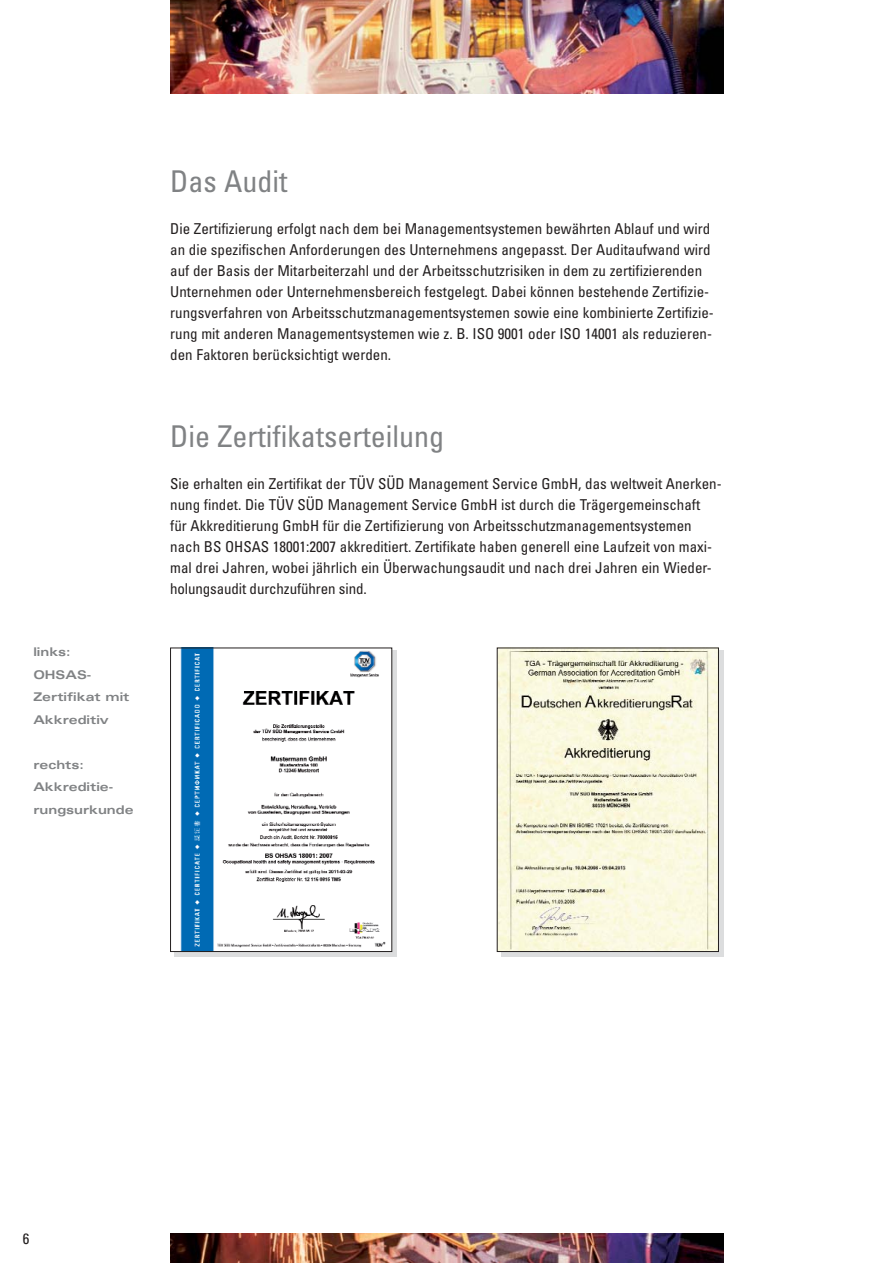
<style>
.page{position:relative;width:893px;height:1263px;background:#fff}
.page>*{position:absolute;margin:0;border:0;box-sizing:border-box;transform-origin:0 0}
.t1{font:condensed 30px "Univers";color:#808284}
.t2{font:condensed 15px/21px "Univers";color:#231f1f}
.t3{font:700 expanded 12px/22.5px "Univers";color:#808284}
</style>
<div class="page">
<img style="left:170px;top:1233px;width:553px;height:30px">
<img style="left:170px;top:0;width:553px;height:94px">
<div style="left:175px;top:651px;width:222px;height:306px;background:#dcddde"></div>
<img style="left:175px;top:650px;width:215px;height:300px">
<div style="left:170px;top:648px;width:222px;height:304px;border:1px solid #231f1f"></div>
<svg style="left:501px;top:651px;width:223px;height:306px;background:#c9c9c5"></svg>
<img style="left:499px;top:650px;width:217px;height:300px">
<p class="t3" style="left:33px;top:642px;width:98px">links:<br>OHSAS-<br>Zertifikat mit<br>Akkreditiv</p>
<p class="t3" style="left:33px;top:754px;width:102px">rechts:<br>Akkreditie&shy;rungsurkunde</p>
<h1 class="t1" style="left:170px;top:170px;width:119px">Das Audit</h1>
<p class="t2" style="left:170px;top:219px;width:545px">Die Zertifizierung erfolgt nach dem bei Managementsystemen bewährten Ablauf und wird an die spezifischen Anforderungen des Unternehmens angepasst. Der Auditaufwand wird auf der Basis der Mitarbeiterzahl und der Arbeitsschutzrisiken in dem zu zertifizierenden Unternehmen oder Unternehmensbereich festgelegt. Dabei können bestehende Zertifizie&shy;rungsverfahren von Arbeitsschutzmanagementsystemen sowie eine kombinierte Zertifizie&shy;rung mit anderen Managementsystemen wie z. B. ISO 9001 oder ISO 14001 als reduzieren&shy;den Faktoren berücksichtigt werden.</p>
<h1 class="t1" style="left:170px;top:425px;width:275px">Die Zertifikatserteilung</h1>
<p class="t2" style="left:170px;top:474px;width:553px">Sie erhalten ein Zertifikat der TÜV SÜD Management Service GmbH, das weltweit Anerken&shy;nung findet. Die TÜV SÜD Management Service GmbH ist durch die Trägergemeinschaft<br>für Akkreditierung GmbH für die Zertifizierung von Arbeitsschutzmanagementsystemen nach BS OHSAS 18001:2007 akkreditiert. Zertifikate haben generell eine Laufzeit von maxi&shy;mal drei Jahren, wobei jährlich ein Überwachungsaudit und nach drei Jahren ein Wieder&shy;holungsaudit durchzuführen sind.</p>
<p class="t2" style="left:23px;top:1229px;width:8px">6</p>
</div>
